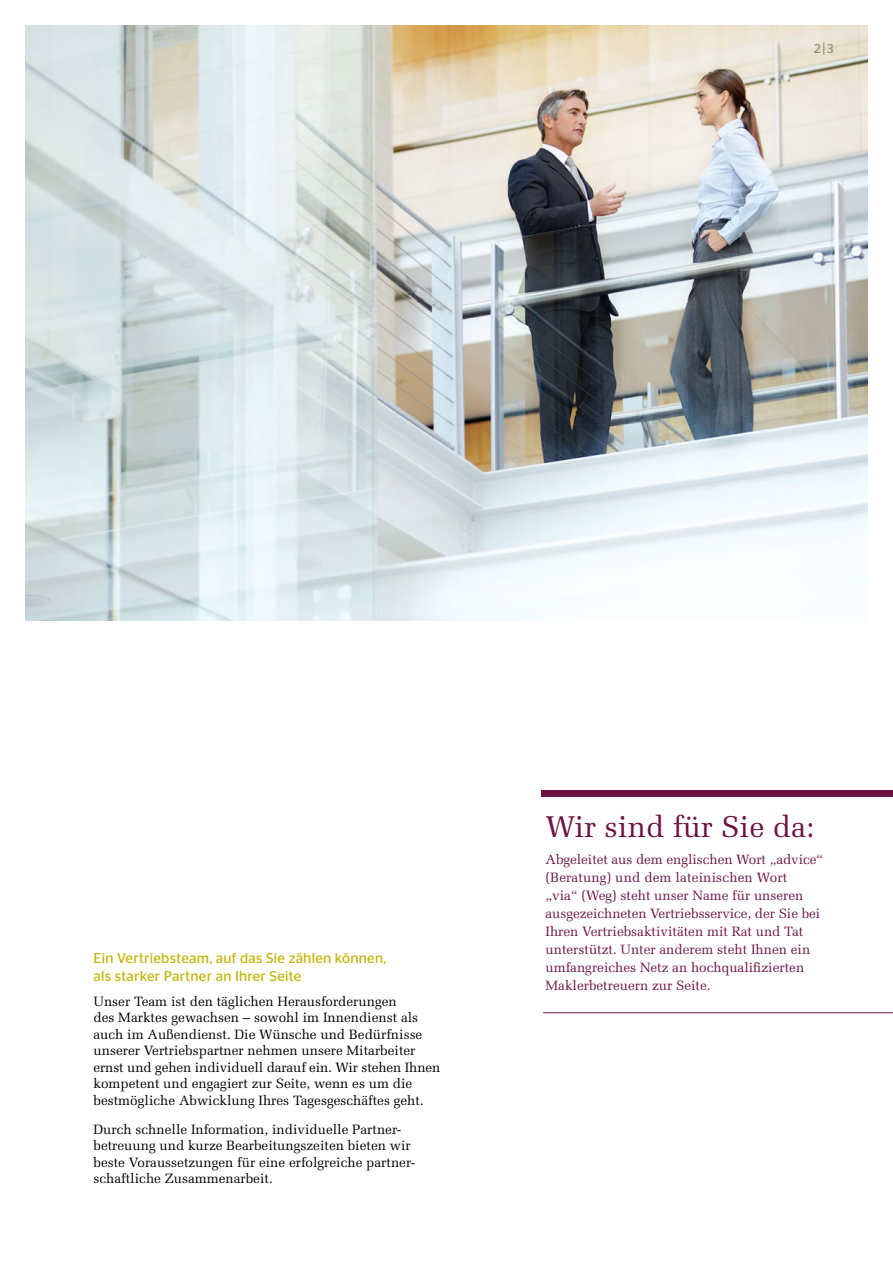
<style>
.page{position:relative;width:893px;height:1263px;background:#fff}
.page>*{position:absolute;margin:0;border:0;box-sizing:border-box;transform-origin:0 0}
.t1{font:30px "Melior LT Std";color:#6d1444}
.t2{font:14.25px/18px "Stag Sans";letter-spacing:.02em;color:#c3b300}
.t3{font:13.5px/16.5px "Melior LT Std";color:#000}
.t4{font:13.5px/18px "Melior LT Std";color:#6d1444}
.t5{font:12.75px "Stag Sans";color:#90877a}
.s1{font-size:15.3px}
</style>
<div class="page">
<img style="left:26px;top:26px;width:841px;height:595px">
<div style="left:541px;top:790px;width:352px;height:7px;background:#6d1444"></div>
<hr style="left:543px;top:1012px;width:350px;height:1px;background:#6d1444">
<p class="t5" style="left:814px;top:41px;width:21px">2<span class="s1">|</span>3</p>
<p class="t2" style="left:94px;top:949px;width:294px">Ein Vertriebsteam, auf das Sie zählen können, als starker Partner an Ihrer Seite</p>
<p class="t3" style="left:94px;top:993px;width:348px">Unser Team ist den täglichen Herausforderungen<br>des Marktes gewachsen – sowohl im Innendienst als auch im Außendienst. Die Wünsche und Bedürfnisse unserer Vertriebspartner nehmen unsere Mitarbeiter ernst und gehen individuell darauf ein. Wir stehen Ihnen kompetent und engagiert zur Seite, wenn es um die bestmögliche Abwicklung Ihres Tagesgeschäftes geht.</p>
<p class="t3" style="left:94px;top:1121px;width:322px">Durch schnelle Information, individuelle Partner&shy;betreuung und kurze Bearbeitungszeiten bieten wir beste Voraussetzungen für eine erfolgreiche partner&shy;schaftliche Zusammenarbeit.</p>
<h1 class="t1" style="left:546px;top:810px;width:270px">Wir sind für Sie da:</h1>
<p class="t4" style="left:546px;top:850px;width:279px">Abgeleitet aus dem englischen Wort „advice“ (Beratung) und dem lateinischen Wort<br>„via“ (Weg) steht unser Name für unseren ausgezeichneten Vertriebsservice, der Sie bei Ihren Vertriebsaktivitäten mit Rat und Tat unterstützt. Unter anderem steht Ihnen ein umfangreiches Netz an hochqualifizierten Maklerbetreuern zur Seite.</p>
</div>
